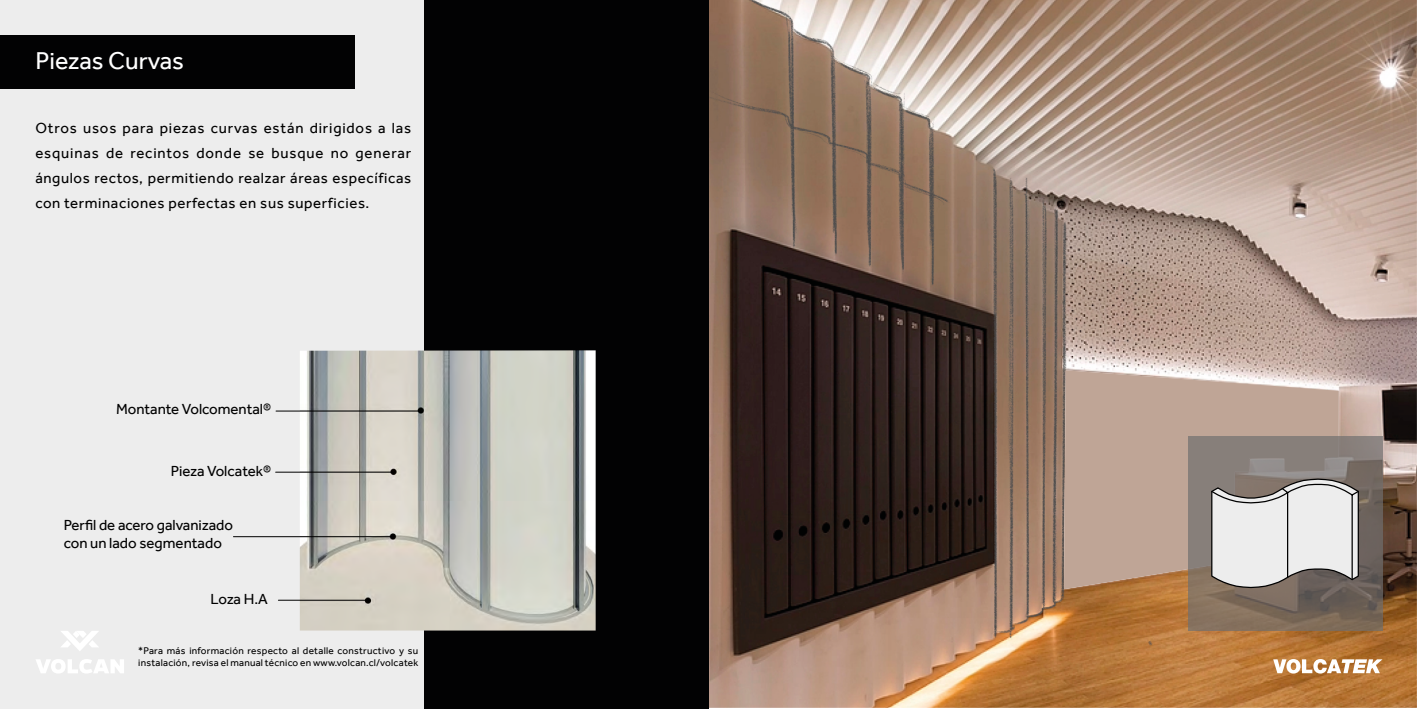
<style>
.page{position:relative;width:1418px;height:709px;background:#fff}
.page>*{position:absolute;margin:0;border:0;box-sizing:border-box;transform-origin:0 0}
.t1{font:25px "Effra";color:#fff}
.t2{font:15px/25px "Effra";color:#000;text-align:justify}
.t3{font:10px/12px "Effra";letter-spacing:.025em;color:#000}
</style>
<div class="page">
<div style="left:0;top:0;width:709px;height:709px;background:#ededed"></div>
<div style="left:424px;top:0;width:285px;height:709px;background:#020203"></div>
<div style="left:0;top:35px;width:354px;height:54px;background:#020203"></div>
<img style="left:300px;top:350px;width:295px;height:280px">
<hr style="left:276px;top:411px;width:144px;height:1px;background:#000">
<hr style="left:233px;top:536px;width:158px;height:1px;background:#000">
<hr style="left:276px;top:472px;width:116px;height:1px;background:#000">
<hr style="left:278px;top:600px;width:92px;height:1px;background:#000">
<img style="left:709px;top:0;width:707px;height:708px">
<svg style="left:1064px;top:370px;width:274px;height:219px;background:#c1a798"></svg>
<svg style="left:1187px;top:436px;width:195px;height:195px;background:#80746a"></svg>
<svg style="left:1210px;top:478px;width:149px;height:110px;background:#cac8c6"></svg>
<svg style="left:61px;top:631px;width:38px;height:20px"></svg>
<svg style="left:36px;top:659px;width:88px;height:14px"></svg>
<svg style="left:1273px;top:659px;width:109px;height:14px"></svg>
<h1 class="t1" style="left:35px;top:46px;width:150px">Piezas Curvas</h1>
<p class="t2" style="left:35px;top:115px;width:377px">Otros usos para piezas curvas están dirigidos a las esquinas de recintos donde se busque no generar ángulos rectos, permitiendo realzar áreas específicas con terminaciones perfectas en sus superficies.</p>
<p class="t2" style="left:116px;top:396px;width:157px">Montante Volcomental®</p>
<p class="t2" style="left:171px;top:458px;width:102px">Pieza Volcatek®</p>
<p class="t2" style="left:64px;top:516px;width:171px;line-height:18px">Perfil de acero galvanizado con un lado segmentado</p>
<p class="t2" style="left:211px;top:586px;width:59px">Loza H.A</p>
<p class="t3" style="left:138px;top:644px;width:281px">*Para más información respecto al detalle constructivo y su instalación, revisa el manual técnico en www.volcan.cl/volcatek</p>
</div>
